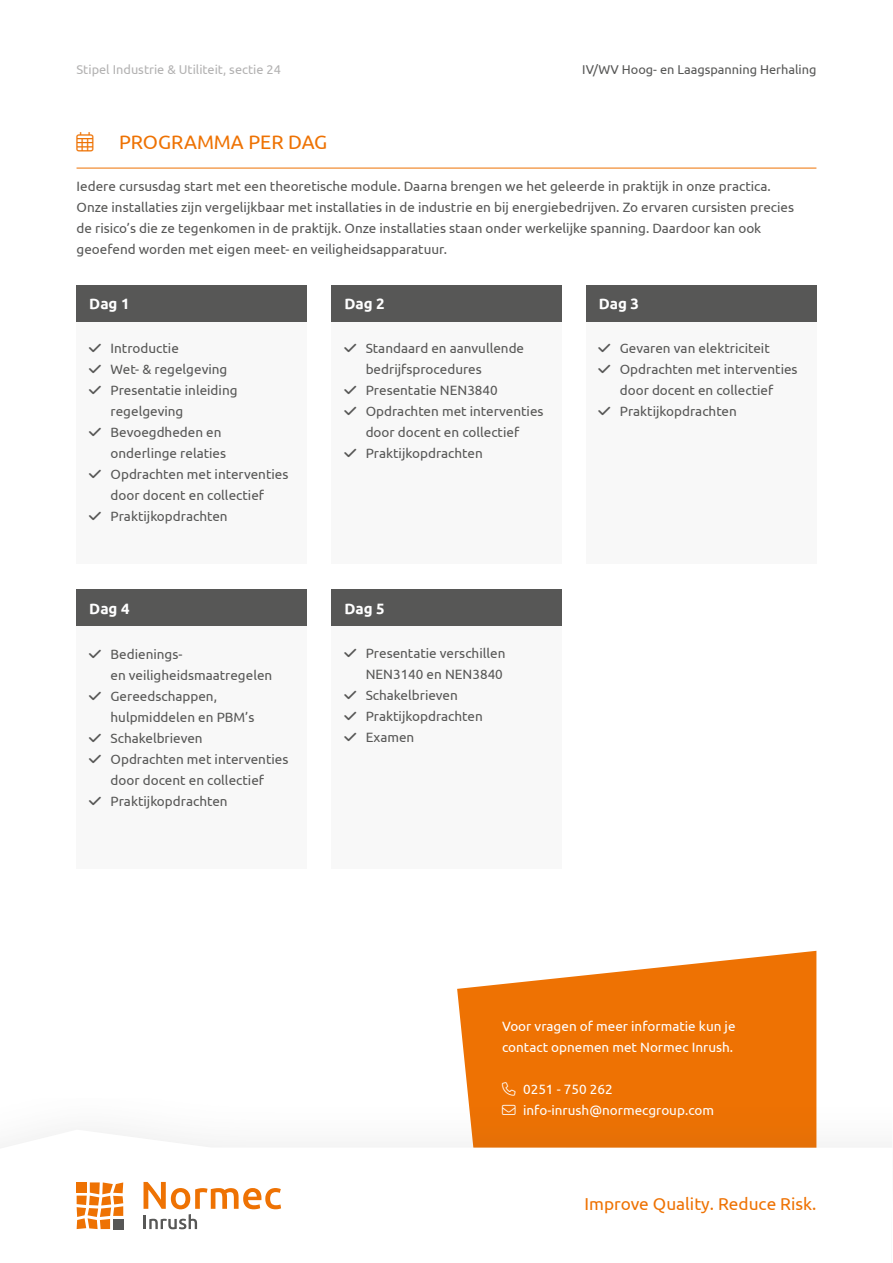
<style>
.page{position:relative;width:893px;height:1263px;background:#fff}
.page>*{position:absolute;margin:0;border:0;box-sizing:border-box;transform-origin:0 0}
.t1{font:19.5px "Ubuntu";color:#ee7203}
.t2{font:17.25px "Ubuntu";color:#ee7203}
.t3{font:700 15px "Ubuntu";color:#fff}
.t4{font:13.5px/21px "Ubuntu";color:#575756}
.t5{font:13.5px/21px "Ubuntu";color:#fff}
.t6{font:12.75px "Ubuntu";color:#b3b2b2}
.t7{font:12.75px "Ubuntu";color:#575756}
</style>
<div class="page">
<svg style="left:457px;top:951px;width:359px;height:146px;fill:#ee7203"></svg>
<div style="left:0;top:1097px;width:893px;height:166px;background:#575756;opacity:.15"></div>
<svg style="left:0;top:1130px;width:892px;height:133px"></svg>
<svg style="left:144px;top:1182px;width:137px;height:47px"></svg>
<svg style="left:77px;top:1182px;width:46px;height:47px"></svg>
<hr style="left:77px;top:168px;width:739px;height:1px;background:#ee7203">
<div style="left:77px;top:315px;width:230px;height:249px;background:#f8f8f8"></div>
<div style="left:77px;top:619px;width:230px;height:250px;background:#f8f8f8"></div>
<div style="left:332px;top:315px;width:230px;height:249px;background:#f8f8f8"></div>
<div style="left:332px;top:619px;width:230px;height:250px;background:#f8f8f8"></div>
<div style="left:586px;top:315px;width:230px;height:249px;background:#f8f8f8"></div>
<div style="left:77px;top:285px;width:230px;height:37px;background:#575756"></div>
<div style="left:77px;top:590px;width:230px;height:36px;background:#575756"></div>
<div style="left:586px;top:285px;width:230px;height:37px;background:#575756"></div>
<div style="left:332px;top:285px;width:230px;height:37px;background:#575756"></div>
<div style="left:332px;top:590px;width:230px;height:36px;background:#575756"></div>
<svg style="left:502px;top:1082px;width:14px;height:13px"></svg>
<p class="t6" style="left:77px;top:62px;width:206px">Stipel Industrie &amp; Utiliteit, sectie 24</p>
<p class="t7" style="left:582px;top:62px;width:236px">IV/WV Hoog- en Laagspanning Herhaling</p>
<h1 class="t1" style="left:77px;top:130px;width:252px">▲ PROGRAMMA PER DAG</h1>
<p class="t4" style="left:77px;top:175px;width:719px">Iedere cursusdag start met een theoretische module. Daarna brengen we het geleerde in praktijk in onze practica.<br>Onze installaties zijn vergelijkbaar met installaties in de industrie en bij energiebedrijven. Zo ervaren cursisten precies de risico’s die ze tegenkomen in de praktijk. Onze installaties staan onder werkelijke spanning. Daardoor kan ook geoefend worden met eigen meet- en veiligheidsapparatuur.</p>
<p class="t3" style="left:89px;top:295px;width:42px">Dag 1</p>
<p class="t4" style="left:111px;top:337px;width:179px">Introductie<br>Wet- &amp; regelgeving<br>Presentatie inleiding regelgeving<br>Bevoegdheden en onderlinge relaties<br>Opdrachten met interventies door docent en collectief<br>Praktijkopdrachten</p>
<p class="t3" style="left:89px;top:599px;width:42px">Dag 4</p>
<p class="t4" style="left:111px;top:643px;width:179px">Bedienings-<br>en veiligheidsmaatregelen<br>Gereedschappen, hulpmiddelen en PBM’s<br>Schakelbrieven<br>Opdrachten met interventies door docent en collectief<br>Praktijkopdrachten</p>
<p class="t3" style="left:344px;top:295px;width:42px">Dag 2</p>
<p class="t3" style="left:599px;top:295px;width:42px">Dag 3</p>
<p class="t4" style="left:366px;top:338px;width:179px">Standaard en aanvullende bedrijfsprocedures<br>Presentatie NEN3840<br>Opdrachten met interventies door docent en collectief<br>Praktijkopdrachten</p>
<p class="t3" style="left:344px;top:599px;width:42px">Dag 5</p>
<p class="t4" style="left:366px;top:642px;width:141px">Presentatie verschillen<br>NEN3140 en NEN3840<br>Schakelbrieven<br>Praktijkopdrachten<br>Examen</p>
<p class="t4" style="left:620px;top:338px;width:179px">Gevaren van elektriciteit<br>Opdrachten met interventies door docent en collectief<br>Praktijkopdrachten</p>
<p class="t5" style="left:502px;top:1015px;width:235px">Voor vragen of meer informatie kun je contact opnemen met Normec Inrush.</p>
<p class="t5" style="left:523px;top:1078px;width:91px">0251 - 750 262</p>
<p class="t5" style="left:502px;top:1099px;width:213px">→ info-inrush@normecgroup.com</p>
<p class="t2" style="left:585px;top:1193px;width:233px">Improve Quality. Reduce Risk.</p>
</div>
